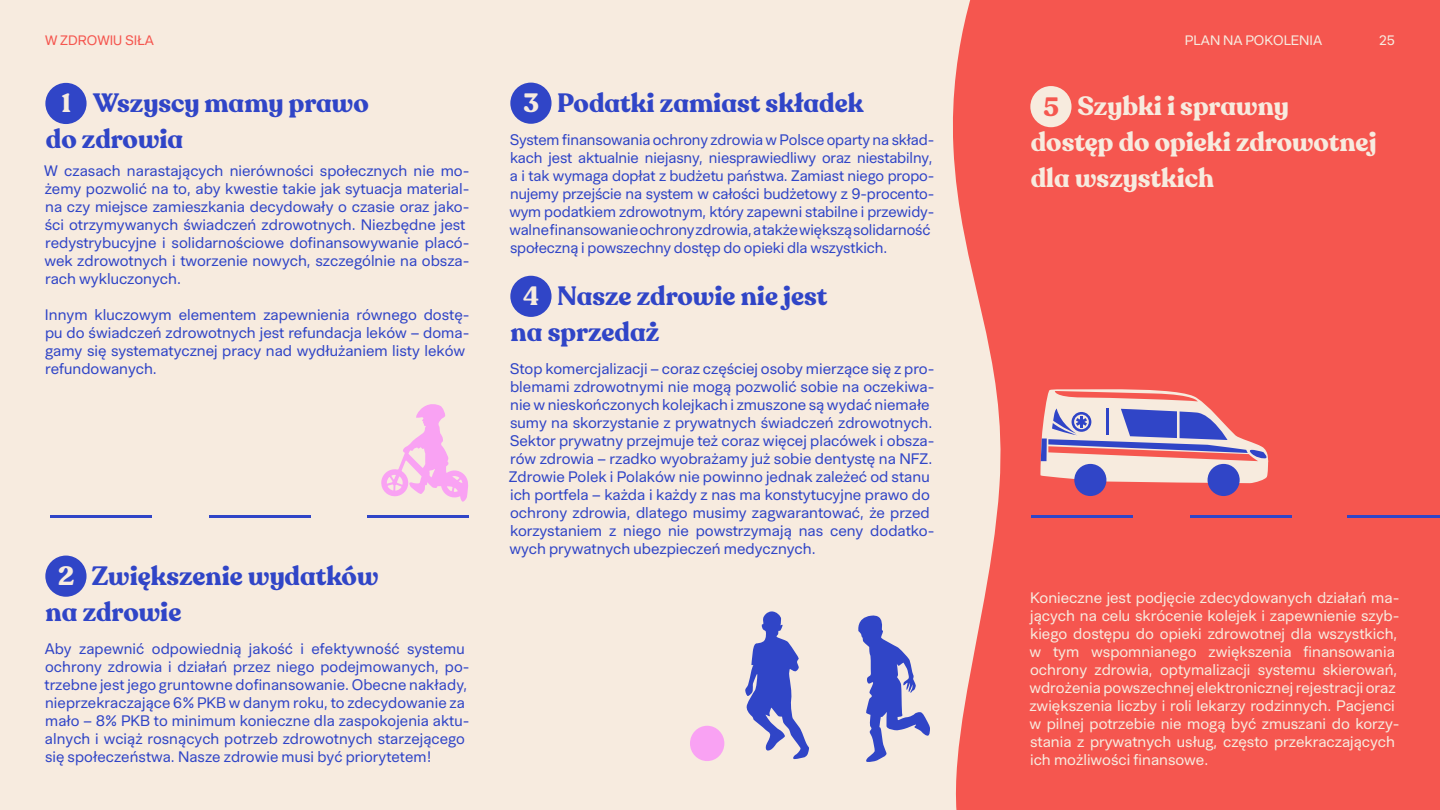
<style>
.page{position:relative;width:1440px;height:810px;background:#f7ebdf}
.page>*{position:absolute;margin:0;border:0;box-sizing:border-box;transform-origin:0 0}
.t1{font:700 26.25px/36px "Recoleta Alt";color:#3045c7}
.t2{font:700 26.25px/36px "Recoleta Alt";color:#f7ebdf}
.t3{font:700 26.25px "Recoleta Alt";color:#f5574f}
.t4{font:100 15px/18px "Abacaxi Latin VF";color:#3045c7}
.t5{font:100 15px/18px "Abacaxi Latin VF";color:#f7ebdf}
.t6{font:100 13.5px "Abacaxi Latin VF";color:#f7ebdf}
.t7{font:100 13.5px "Abacaxi Latin VF";color:#f5564f}
</style>
<div class="page">
<svg style="left:745px;top:611px;width:64px;height:149px"></svg>
<svg style="left:858px;top:615px;width:48px;height:147px"></svg>
<div style="left:690px;top:726px;width:34px;height:35px;background:#f9a2f3;border-radius:50%"></div>
<svg style="left:381px;top:404px;width:87px;height:98px"></svg>
<hr style="left:50px;top:515px;width:102px;height:3px;background:#3045c7">
<hr style="left:210px;top:515px;width:101px;height:3px;background:#3045c7">
<hr style="left:367px;top:515px;width:101px;height:3px;background:#3045c7">
<svg style="left:906px;top:0;width:534px;height:810px;fill:#f5564f"></svg>
<div style="left:45px;top:83px;width:42px;height:41px;background:#3045c7;border-radius:50%"></div>
<div style="left:45px;top:556px;width:42px;height:41px;background:#3045c7;border-radius:50%"></div>
<div style="left:510px;top:83px;width:42px;height:41px;background:#3045c7;border-radius:50%"></div>
<div style="left:1030px;top:86px;width:42px;height:41px;background:#f7ebde;border-radius:50%"></div>
<div style="left:510px;top:276px;width:42px;height:41px;background:#3045c7;border-radius:50%"></div>
<div style="left:1074px;top:464px;width:32px;height:32px;background:#3045c7;border-radius:50%"></div>
<div style="left:1208px;top:464px;width:32px;height:32px;background:#3045c7;border-radius:50%"></div>
<svg style="left:1040px;top:389px;width:230px;height:94px"></svg>
<hr style="left:1107px;top:409px;width:2px;height:26px;background:#3045c7">
<hr style="left:1031px;top:515px;width:101px;height:3px;background:#3045c7">
<hr style="left:1190px;top:515px;width:102px;height:3px;background:#3045c7">
<hr style="left:1348px;top:515px;width:92px;height:3px;background:#3045c7">
<p class="t7" style="left:45px;top:33px;width:110px">W ZDROWIU SIŁA</p>
<h1 class="t2" style="left:62px;top:86px;width:11px">1</h1>
<h1 class="t1" style="left:46px;top:86px;width:324px;text-indent:47px">Wszyscy mamy prawo do zdrowia</h1>
<p class="t4" style="left:44px;top:162px;width:427px">W czasach narastających nierówności społecznych nie mo&shy;żemy pozwolić na to, aby kwestie takie jak sytuacja material&shy;na czy miejsce zamieszkania decydowały o czasie oraz jako&shy;ści otrzymywanych świadczeń zdrowotnych. Niezbędne jest redystrybucyjne i solidarnościowe dofinansowywanie placó&shy;wek zdrowotnych i tworzenie nowych, szczególnie na obsza&shy;rach wykluczonych.</p>
<p class="t4" style="left:45px;top:306px;width:426px">Innym kluczowym elementem zapewnienia równego dostę&shy;pu do świadczeń zdrowotnych jest refundacja leków – doma&shy;gamy się systematycznej pracy nad wydłużaniem listy leków refundowanych.</p>
<h1 class="t1" style="left:46px;top:559px;width:334px;text-indent:46px">Zwiększenie wydatków na zdrowie</h1>
<p class="t4" style="left:44px;top:640px;width:427px">Aby zapewnić odpowiednią jakość i efektywność systemu ochrony zdrowia i działań przez niego podejmowanych, po&shy;trzebne jest jego gruntowne dofinansowanie. Obecne nakłady, nieprzekraczające 6% PKB w danym roku, to zdecydowanie za mało – 8% PKB to minimum konieczne dla zaspokojenia aktu&shy;alnych i wciąż rosnących potrzeb zdrowotnych starzejącego się społeczeństwa. Nasze zdrowie musi być priorytetem!</p>
<h1 class="t2" style="left:58px;top:559px;width:18px">2</h1>
<p class="t6" style="left:1185px;top:33px;width:139px">PLAN NA POKOLENIA</p>
<p class="t6" style="left:1379px;top:33px;width:17px">25</p>
<h1 class="t1" style="left:557px;top:86px;width:308px">Podatki zamiast składek</h1>
<p class="t4" style="left:509px;top:131px;width:427px">System finansowania ochrony zdrowia w Polsce oparty na skład&shy;kach jest aktualnie niejasny, niesprawiedliwy oraz niestabilny, a i tak wymaga dopłat z budżetu państwa. Zamiast niego propo&shy;nujemy przejście na system w całości budżetowy z 9-procento&shy;wym podatkiem zdrowotnym, który zapewni stabilne i przewidy&shy;walne finansowanie ochrony zdrowia, a także większą solidarność społeczną i powszechny dostęp do opieki dla wszystkich.</p>
<h1 class="t2" style="left:524px;top:86px;width:17px">3</h1>
<h1 class="t3" style="left:1044px;top:90px;width:17px">5</h1>
<h1 class="t2" style="left:1031px;top:89px;width:347px;text-indent:47px">Szybki i sprawny dostęp do opieki zdrowotnej dla wszystkich</h1>
<h1 class="t1" style="left:511px;top:279px;width:318px;text-indent:47px">Nasze zdrowie nie jest na sprzedaż</h1>
<p class="t4" style="left:509px;top:360px;width:427px">Stop komercjalizacji – coraz częściej osoby mierzące się z pro&shy;blemami zdrowotnymi nie mogą pozwolić sobie na oczekiwa&shy;nie w nieskończonych kolejkach i zmuszone są wydać niemałe sumy na skorzystanie z prywatnych świadczeń zdrowotnych.<br>Sektor prywatny przejmuje też coraz więcej placówek i obsza&shy;rów zdrowia – rzadko wyobrażamy już sobie dentystę na NFZ.<br>Zdrowie Polek i Polaków nie powinno jednak zależeć od stanu ich portfela – każda i każdy z nas ma konstytucyjne prawo do ochrony zdrowia, dlatego musimy zagwarantować, że przed korzystaniem z niego nie powstrzymają nas ceny dodatko&shy;wych prywatnych ubezpieczeń medycznych.</p>
<h1 class="t2" style="left:524px;top:279px;width:17px">4</h1>
<p class="t5" style="left:1029px;top:589px;width:372px">Konieczne jest podjęcie zdecydowanych działań ma&shy;jących na celu skrócenie kolejek i zapewnienie szyb&shy;kiego dostępu do opieki zdrowotnej dla wszystkich, w tym wspomnianego zwiększenia finansowania ochrony zdrowia, optymalizacji systemu skierowań, wdrożenia powszechnej elektronicznej rejestracji oraz zwiększenia liczby i roli lekarzy rodzinnych. Pacjenci w pilnej potrzebie nie mogą być zmuszani do korzy&shy;stania z prywatnych usług, często przekraczających ich możliwości finansowe.</p>
</div>
